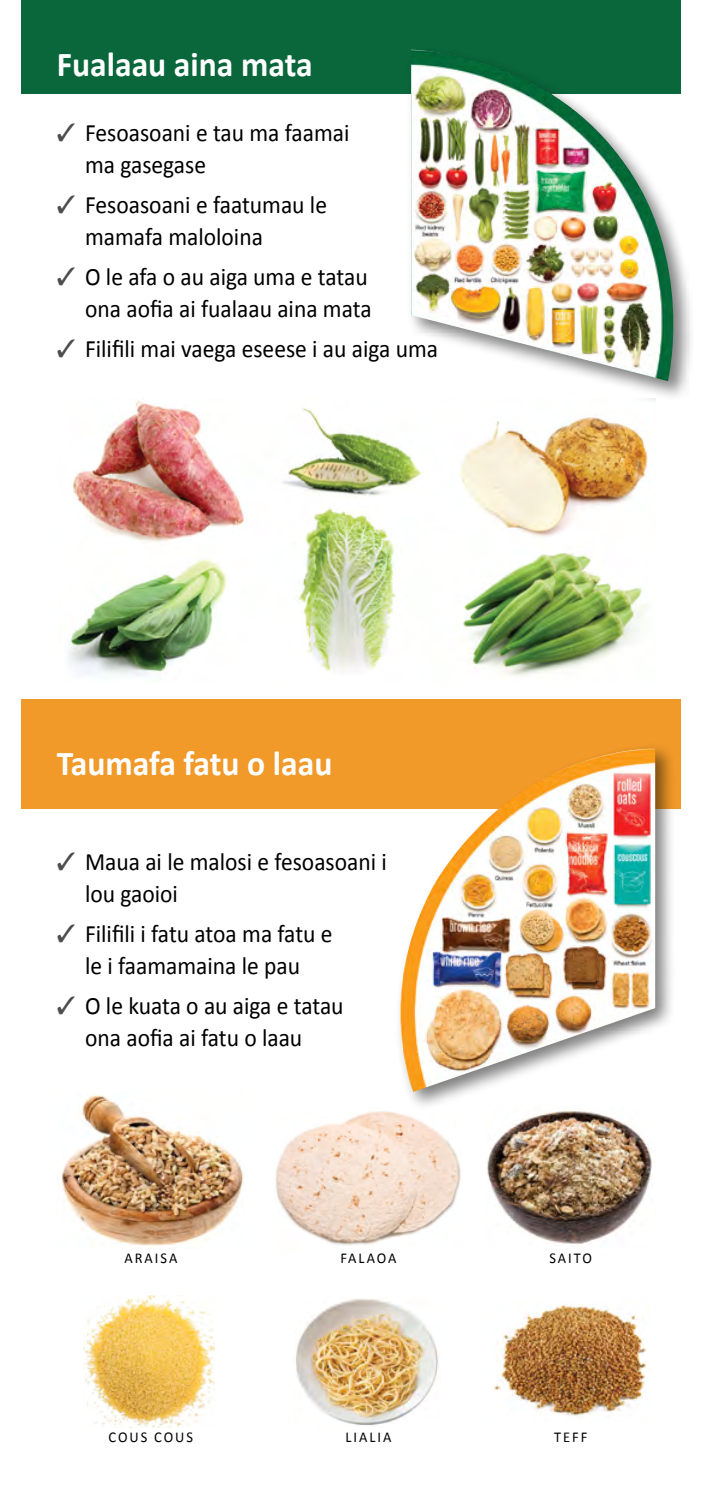
<style>
.page{position:relative;width:702px;height:1489px;background:#fff}
.page>*{position:absolute;margin:0;border:0;box-sizing:border-box;transform-origin:0 0}
.H2_orange{font:700 35px "Calibri";color:#fff;scale:.96 1}
.t1{font:25px/32.5px "Calibri";color:#000;scale:.94 1}
.t2{font:15px "Calibri";letter-spacing:.14em;color:#000;scale:.96 1}
.s1{color:#4d4d4f}
</style>
<div class="page">
<div style="left:21px;top:0;width:659px;height:94px;background:#0a663b"></div>
<div style="left:406px;top:46px;width:290px;height:356px;background:#000;opacity:.5"></div>
<img style="left:411px;top:50px;width:265px;height:331px">
<div style="left:21px;top:699px;width:659px;height:109px;background:#f19929"></div>
<div style="left:394px;top:743px;width:282px;height:368px;background:#000;opacity:.5"></div>
<img style="left:397px;top:748px;width:258px;height:343px">
<img style="left:275px;top:1110px;width:187px;height:136px">
<img style="left:485px;top:1105px;width:171px;height:140px">
<img style="left:296px;top:1299px;width:143px;height:127px">
<img style="left:62px;top:1094px;width:182px;height:154px">
<img style="left:493px;top:1304px;width:157px;height:112px">
<img style="left:84px;top:1295px;width:131px;height:132px">
<img style="left:68px;top:398px;width:588px;height:278px">
<p class="H2_orange" style="left:57px;top:42px;width:268px">Fualaau aina mata</p>
<p class="t1" style="left:85px;top:116px;width:283px;text-indent:-28px"><span class="s1">✓</span> Fesoasoani e tau ma faamai ma gasegase</p>
<p class="t1" style="left:85px;top:188px;width:259px;text-indent:-28px"><span class="s1">✓</span> Fesoasoani e faatumau le mamafa maloloina</p>
<p class="t1" style="left:57px;top:260px;width:336px;text-align:right"><span class="s1">✓</span> O le afa o au aiga uma e tatau ona aofia ai fualaau aina mata</p>
<p class="t1" style="left:57px;top:332px;width:407px"><span class="s1">✓</span> Filifili mai vaega eseese i au aiga uma</p>
<p class="H2_orange" style="left:57px;top:741px;width:289px">Taumafa fatu o laau</p>
<p class="t1" style="left:85px;top:845px;width:322px;text-indent:-28px"><span class="s1">✓</span> Maua ai le malosi e fesoasoani i lou gaoioi</p>
<p class="t1" style="left:57px;top:917px;width:295px;text-align:center"><span class="s1">✓</span> Filifili i fatu atoa ma fatu e le i faamamaina le pau</p>
<p class="t1" style="left:57px;top:989px;width:307px;text-align:center"><span class="s1">✓</span> O le kuata o au aiga e tatau ona aofia ai fatu o laau</p>
<p class="t2" style="left:124px;top:1248px;width:57px">ARAISA</p>
<p class="t2" style="left:340px;top:1248px;width:60px">FALAOA</p>
<p class="t2" style="left:549px;top:1248px;width:46px">SAITO</p>
<p class="t2" style="left:108px;top:1427px;width:90px">COUS COUS</p>
<p class="t2" style="left:345px;top:1427px;width:49px">LIALIA</p>
<p class="t2" style="left:554px;top:1427px;width:36px">TEFF</p>
</div>
